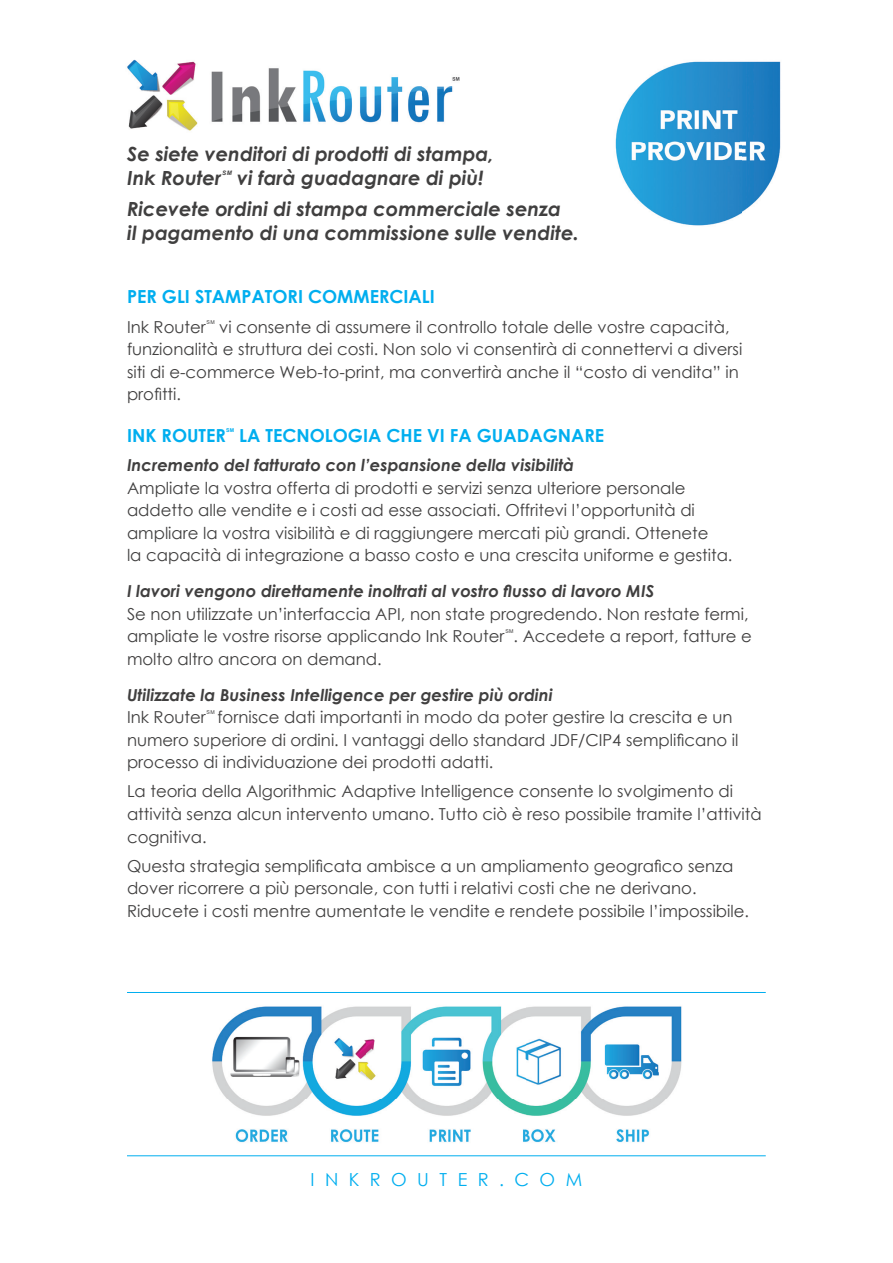
<style>
.page{position:relative;width:893px;height:1263px;background:#fff}
.page>*{position:absolute;margin:0;border:0;box-sizing:border-box;transform-origin:0 0}
.t1{font:italic 700 19.5px/24px "Century Gothic";color:#403f3f}
.t2{font:700 18px "Century Gothic";color:#00aeef}
.t3{font:18px "Century Gothic";letter-spacing:.58em;color:#00aeef}
.t4{font:16.5px/22.5px "Century Gothic";color:#403f3f}
.t5{font:italic 700 16.5px "Century Gothic";color:#403f3f}
.t6{font:italic 700 6.15px "Arial";color:#403f3f}
.t7{font:5.25px "Arial";color:#403f3f}
.t8{font:700 5.25px "Arial";color:#00aeef}
</style>
<div class="page">
<img style="left:127px;top:59px;width:333px;height:72px">
<img style="left:615px;top:61px;width:166px;height:165px">
<hr style="left:127px;top:1155px;width:639px;height:1px;background:#00aeef">
<hr style="left:127px;top:992px;width:639px;height:1px;background:#00aeef">
<img style="left:212px;top:1006px;width:470px;height:137px">
<p class="t1" style="left:127px;top:141px;width:368px">Se siete venditori di prodotti di stampa,<br>Ink Router</p>
<p class="t1" style="left:127px;top:161px;width:435px;line-height:30.8px;text-indent:110px">vi farà guadagnare di più!<br>Ricevete ordini di stampa commerciale senza</p>
<p class="t1" style="left:127px;top:220px;width:453px">il pagamento di una commissione sulle vendite.</p>
<p class="t6" style="left:222px;top:169px;width:11px">SM</p>
<p class="t2" style="left:127px;top:283px;width:309px">PER GLI STAMPATORI COMMERCIALI</p>
<p class="t4" style="left:127px;top:315px;width:80px">Ink Router</p>
<p class="t7" style="left:207px;top:318px;width:10px">SM</p>
<p class="t4" style="left:127px;top:315px;width:617px;text-indent:92px">vi consente di assumere il controllo totale delle vostre capacità, funzionalità e struttura dei costi. Non solo vi consentirà di connettervi a diversi siti di e-commerce Web-to-print, ma convertirà anche il “costo di vendita” in profitti.</p>
<p class="t2" style="left:127px;top:422px;width:100px">INK ROUTER</p>
<p class="t8" style="left:226px;top:427px;width:10px">SM</p>
<p class="t2" style="left:239px;top:422px;width:367px">LA TECNOLOGIA CHE VI FA GUADAGNARE</p>
<p class="t5" style="left:127px;top:453px;width:449px">Incremento del fatturato con l’espansione della visibilità</p>
<p class="t4" style="left:127px;top:476px;width:607px">Ampliate la vostra offerta di prodotti e servizi senza ulteriore personale addetto alle vendite e i costi ad esse associati. Offritevi l’opportunità di ampliare la vostra visibilità e di raggiungere mercati più grandi. Ottenete<br>la capacità di integrazione a basso costo e una crescita uniforme e gestita.</p>
<p class="t5" style="left:127px;top:579px;width:529px">I lavori vengono direttamente inoltrati al vostro flusso di lavoro MIS</p>
<p class="t4" style="left:127px;top:602px;width:623px">Se non utilizzate un’interfaccia API, non state progredendo. Non restate fermi, ampliate le vostre risorse applicando Ink Router</p>
<p class="t7" style="left:505px;top:628px;width:10px">SM</p>
<p class="t4" style="left:513px;top:625px;width:240px">. Accedete a report, fatture e</p>
<p class="t4" style="left:127px;top:647px;width:256px">molto altro ancora on demand.</p>
<p class="t5" style="left:127px;top:682px;width:427px">Utilizzate la Business Intelligence per gestire più ordini</p>
<p class="t4" style="left:127px;top:706px;width:80px">Ink Router</p>
<p class="t7" style="left:207px;top:709px;width:10px">SM</p>
<p class="t4" style="left:127px;top:706px;width:613px;text-indent:90px">fornisce dati importanti in modo da poter gestire la crescita e un numero superiore di ordini. I vantaggi dello standard JDF/CIP4 semplificano il processo di individuazione dei prodotti adatti.</p>
<p class="t4" style="left:127px;top:780px;width:636px">La teoria della Algorithmic Adaptive Intelligence consente lo svolgimento di attività senza alcun intervento umano. Tutto ciò è reso possibile tramite l’attività cognitiva.</p>
<p class="t4" style="left:127px;top:854px;width:624px">Questa strategia semplificata ambisce a un ampliamento geografico senza dover ricorrere a più personale, con tutti i relativi costi che ne derivano.<br>Riducete i costi mentre aumentate le vendite e rendete possibile l’impossibile.</p>
<p class="t3" style="left:310px;top:1167px;width:273px">INKROUTER.COM</p>
</div>
